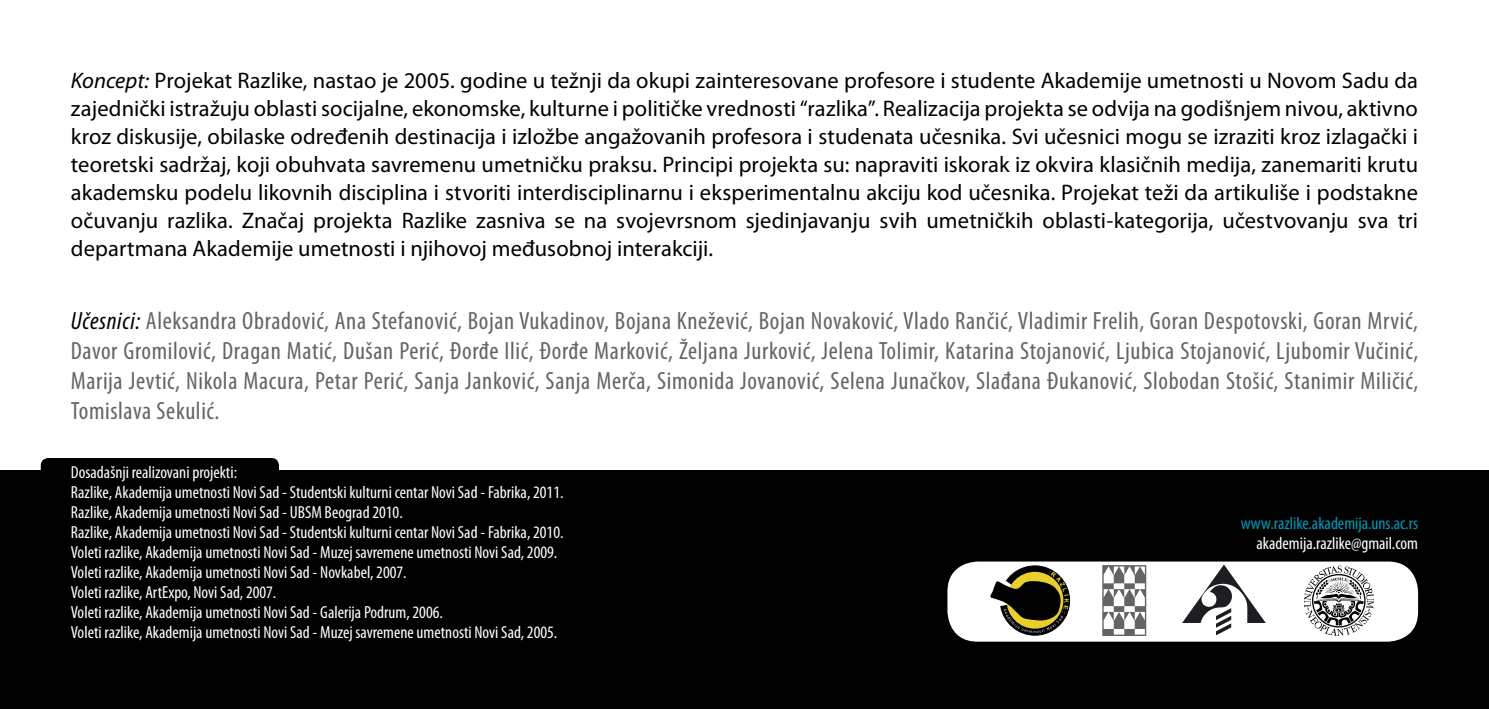
<style>
.page{position:relative;width:1489px;height:709px;background:#fff}
.page>*{position:absolute;margin:0;border:0;box-sizing:border-box;transform-origin:0 0}
.t1{font:condensed 25px/30px "Myriad Pro";letter-spacing:.025em;color:#636466;text-align:justify}
.t2{font:22.5px/28px "Myriad Pro";color:#000;text-align:justify}
.t3{font:condensed 17.5px/20px "Myriad Pro";color:#fff}
.t4{font:condensed 17.5px "Myriad Pro";color:#009cba}
.s1{font-style:italic}
.s2{font-style:italic;color:#000}
</style>
<div class="page">
<div style="left:0;top:470px;width:1488px;height:239px;background:#000"></div>
<div style="left:41px;top:458px;width:238px;height:24px;background:#000;border-radius:8px"></div>
<div style="left:947px;top:561px;width:470px;height:80px;background:#fff;border-radius:30px"></div>
<svg style="left:1182px;top:564px;width:83px;height:71px"></svg>
<svg style="left:990px;top:565px;width:80px;height:71px"></svg>
<svg style="left:1304px;top:565px;width:69px;height:71px"></svg>
<svg style="left:1102px;top:565px;width:44px;height:71px"></svg>
<p class="t2" style="left:71px;top:66px;width:1348px"><span class="s1">Koncept:</span> Projekat Razlike, nastao je 2005. godine u težnji da okupi zainteresovane profesore i studente Akademije umetnosti u Novom Sadu da zajednički istražuju oblasti socijalne, ekonomske, kulturne i političke vrednosti “razlika”. Realizacija projekta se odvija na godišnjem nivou, aktivno kroz diskusije, obilaske određenih destinacija i izložbe angažovanih profesora i studenata učesnika. Svi učesnici mogu se izraziti kroz izlagački i teoretski sadržaj, koji obuhvata savremenu umetničku praksu. Principi projekta su: napraviti iskorak iz okvira klasičnih medija, zanemariti krutu akademsku podelu likovnih disciplina i stvoriti interdisciplinarnu i eksperimentalnu akciju kod učesnika. Projekat teži da artikuliše i podstakne očuvanju razlika. Značaj projekta Razlike zasniva se na svojevrsnom sjedinjavanju svih umetničkih oblasti-kategorija, učestvovanju sva tri departmana Akademije umetnosti i njihovoj međusobnoj interakciji.</p>
<p class="t1" style="left:71px;top:305px;width:1348px"><span class="s2">Učesnici:</span> Aleksandra Obradović, Ana Stefanović, Bojan Vukadinov, Bojana Knežević, Bojan Novaković, Vlado Rančić, Vladimir Frelih, Goran Despotovski, Goran Mrvić, Davor Gromilović, Dragan Matić, Dušan Perić, Đorđe Ilić, Đorđe Marković, Željana Jurković, Jelena Tolimir, Katarina Stojanović, Ljubica Stojanović, Ljubomir Vučinić, Marija Jevtić, Nikola Macura, Petar Perić, Sanja Janković, Sanja Merča, Simonida Jovanović, Selena Junačkov, Slađana Đukanović, Slobodan Stošić, Stanimir Miličić, Tomislava Sekulić.</p>
<p class="t3" style="left:71px;top:461px;width:494px">Dosadašnji realizovani projekti:<br>Razlike, Akademija umetnosti Novi Sad - Studentski kulturni centar Novi Sad - Fabrika, 2011.<br>Razlike, Akademija umetnosti Novi Sad - UBSM Beograd 2010.<br>Razlike, Akademija umetnosti Novi Sad - Studentski kulturni centar Novi Sad - Fabrika, 2010.<br>Voleti razlike, Akademija umetnosti Novi Sad - Muzej savremene umetnosti Novi Sad, 2009.<br>Voleti razlike, Akademija umetnosti Novi Sad - Novkabel, 2007.<br>Voleti razlike, ArtExpo, Novi Sad, 2007.<br>Voleti razlike, Akademija umetnosti Novi Sad - Galerija Podrum, 2006.<br>Voleti razlike, Akademija umetnosti Novi Sad - Muzej savremene umetnosti Novi Sad, 2005.</p>
<p class="t4" style="left:1240px;top:512px;width:179px">www.razlike.akademija.uns.ac.rs</p>
<p class="t3" style="left:1256px;top:533px;width:163px">akademija.razlike@gmail.com</p>
</div>
